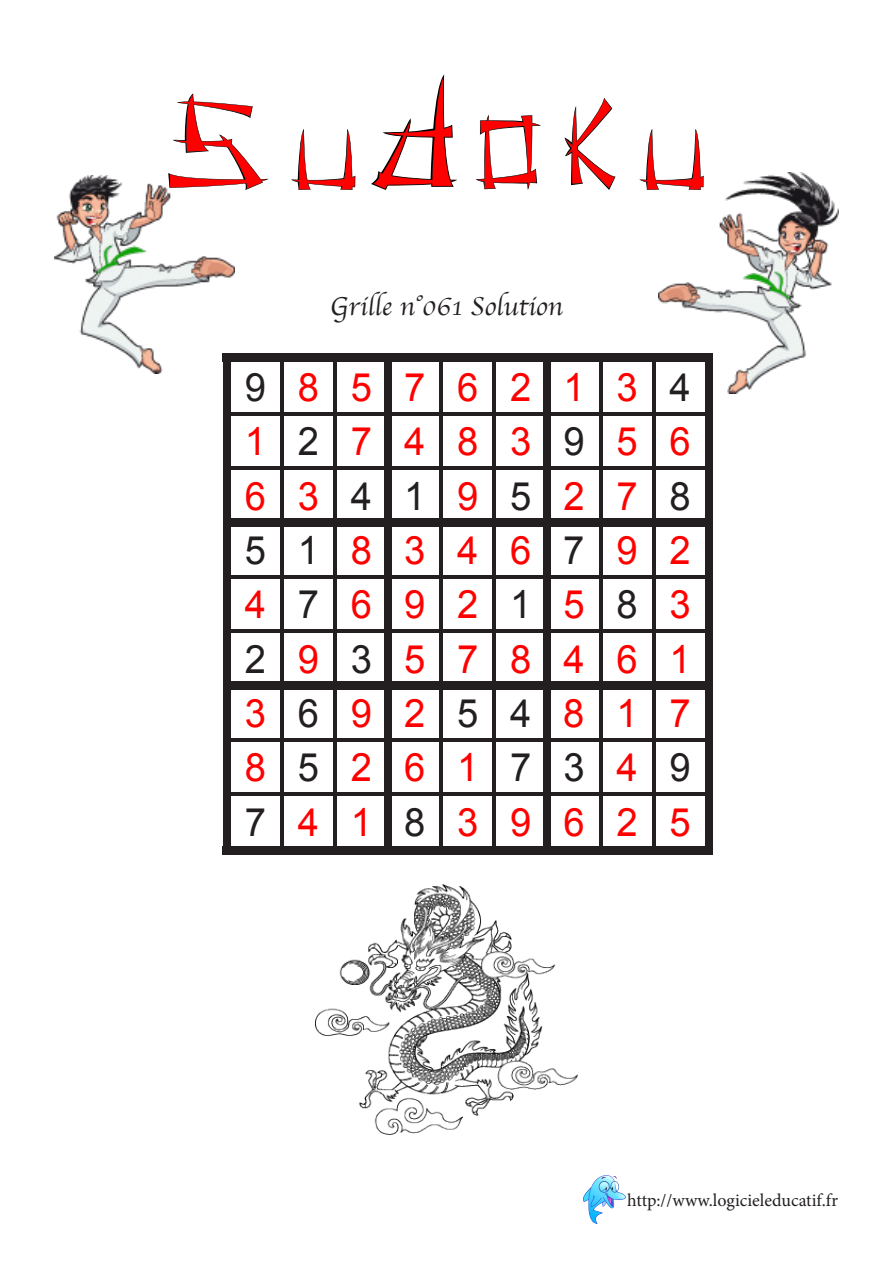
<style>
.page{position:relative;width:893px;height:1263px;background:#fff}
.page>*{position:absolute;margin:0;border:0;box-sizing:border-box;transform-origin:0 0}
.t1{font:39.15px/54.3px "Arial";letter-spacing:.835em;color:#f00;text-align:justify}
.t2{font:27px "Apple Chancery";color:#231f20}
.t3{font:18px "Minion Pro";color:#231f20}
.s1{color:#231f20}
</style>
<div class="page">
<div style="left:223px;top:353px;width:8px;height:502px;background:#231f20"></div>
<hr style="left:280px;top:357px;width:4px;height:493px;background:#231f20">
<hr style="left:333px;top:357px;width:4px;height:493px;background:#231f20">
<hr style="left:439px;top:357px;width:4px;height:493px;background:#231f20">
<hr style="left:492px;top:357px;width:4px;height:493px;background:#231f20">
<hr style="left:599px;top:357px;width:3px;height:493px;background:#231f20">
<hr style="left:652px;top:357px;width:3px;height:493px;background:#231f20">
<div style="left:705px;top:353px;width:8px;height:502px;background:#231f20"></div>
<div style="left:223px;top:353px;width:490px;height:8px;background:#231f20"></div>
<hr style="left:227px;top:412px;width:481px;height:3px;background:#231f20">
<hr style="left:227px;top:466px;width:481px;height:4px;background:#231f20">
<hr style="left:227px;top:575px;width:481px;height:3px;background:#231f20">
<hr style="left:227px;top:629px;width:481px;height:4px;background:#231f20">
<hr style="left:227px;top:738px;width:481px;height:3px;background:#231f20">
<hr style="left:227px;top:792px;width:481px;height:4px;background:#231f20">
<div style="left:223px;top:846px;width:490px;height:9px;background:#231f20"></div>
<div style="left:384px;top:359px;width:8px;height:55px;background:#231f20"></div>
<div style="left:543px;top:359px;width:8px;height:55px;background:#231f20"></div>
<div style="left:384px;top:414px;width:8px;height:54px;background:#231f20"></div>
<div style="left:543px;top:414px;width:8px;height:54px;background:#231f20"></div>
<div style="left:384px;top:468px;width:8px;height:54px;background:#231f20"></div>
<div style="left:543px;top:468px;width:8px;height:54px;background:#231f20"></div>
<div style="left:229px;top:518px;width:53px;height:8px;background:#231f20"></div>
<div style="left:282px;top:518px;width:53px;height:8px;background:#231f20"></div>
<div style="left:335px;top:518px;width:53px;height:8px;background:#231f20"></div>
<div style="left:384px;top:522px;width:8px;height:55px;background:#231f20"></div>
<div style="left:388px;top:518px;width:53px;height:8px;background:#231f20"></div>
<div style="left:441px;top:518px;width:53px;height:8px;background:#231f20"></div>
<div style="left:494px;top:518px;width:53px;height:8px;background:#231f20"></div>
<div style="left:543px;top:522px;width:8px;height:55px;background:#231f20"></div>
<div style="left:547px;top:518px;width:53px;height:8px;background:#231f20"></div>
<div style="left:600px;top:518px;width:54px;height:8px;background:#231f20"></div>
<div style="left:654px;top:518px;width:53px;height:8px;background:#231f20"></div>
<div style="left:384px;top:577px;width:8px;height:54px;background:#231f20"></div>
<div style="left:543px;top:577px;width:8px;height:54px;background:#231f20"></div>
<div style="left:384px;top:631px;width:8px;height:54px;background:#231f20"></div>
<div style="left:543px;top:631px;width:8px;height:54px;background:#231f20"></div>
<div style="left:229px;top:681px;width:53px;height:8px;background:#231f20"></div>
<div style="left:282px;top:681px;width:53px;height:8px;background:#231f20"></div>
<div style="left:335px;top:681px;width:53px;height:8px;background:#231f20"></div>
<div style="left:384px;top:685px;width:8px;height:55px;background:#231f20"></div>
<div style="left:388px;top:681px;width:53px;height:8px;background:#231f20"></div>
<div style="left:441px;top:681px;width:53px;height:8px;background:#231f20"></div>
<div style="left:494px;top:681px;width:53px;height:8px;background:#231f20"></div>
<div style="left:543px;top:685px;width:8px;height:55px;background:#231f20"></div>
<div style="left:547px;top:681px;width:53px;height:8px;background:#231f20"></div>
<div style="left:600px;top:681px;width:54px;height:8px;background:#231f20"></div>
<div style="left:654px;top:681px;width:53px;height:8px;background:#231f20"></div>
<div style="left:384px;top:740px;width:8px;height:54px;background:#231f20"></div>
<div style="left:543px;top:740px;width:8px;height:54px;background:#231f20"></div>
<div style="left:384px;top:794px;width:8px;height:54px;background:#231f20"></div>
<div style="left:543px;top:794px;width:8px;height:54px;background:#231f20"></div>
<img style="left:584px;top:1176px;width:42px;height:47px">
<svg style="left:168px;top:93px;width:101px;height:97px"></svg>
<svg style="left:291px;top:129px;width:64px;height:61px"></svg>
<svg style="left:371px;top:74px;width:86px;height:116px"></svg>
<svg style="left:476px;top:115px;width:65px;height:75px"></svg>
<svg style="left:564px;top:98px;width:51px;height:92px"></svg>
<svg style="left:639px;top:129px;width:62px;height:61px"></svg>
<img style="left:316px;top:884px;width:261px;height:250px">
<img style="left:54px;top:175px;width:180px;height:198px">
<img style="left:659px;top:173px;width:180px;height:220px">
<p class="t2" style="left:330px;top:285px;width:234px">Grille n°061 Solution</p>
<p class="t1" style="left:245px;top:360px;width:447px"><span class="s1">9</span>8576213<span class="s1">4<br></span>1<span class="s1">2</span>7483<span class="s1">9</span>56<br>63<span class="s1">41</span>9<span class="s1">5</span>27<span class="s1">8<br>51</span>8346<span class="s1">7</span>92<br>4<span class="s1">7</span>692<span class="s1">1</span>5<span class="s1">8</span>3<br><span class="s1">2</span>9<span class="s1">3</span>578461<br>3<span class="s1">6</span>92<span class="s1">54</span>817<br>8<span class="s1">5</span>261<span class="s1">73</span>4<span class="s1">9<br>7</span>41<span class="s1">8</span>39625</p>
<p class="t3" style="left:627px;top:1188px;width:212px">http://www.logicieleducatif.fr</p>
</div>
